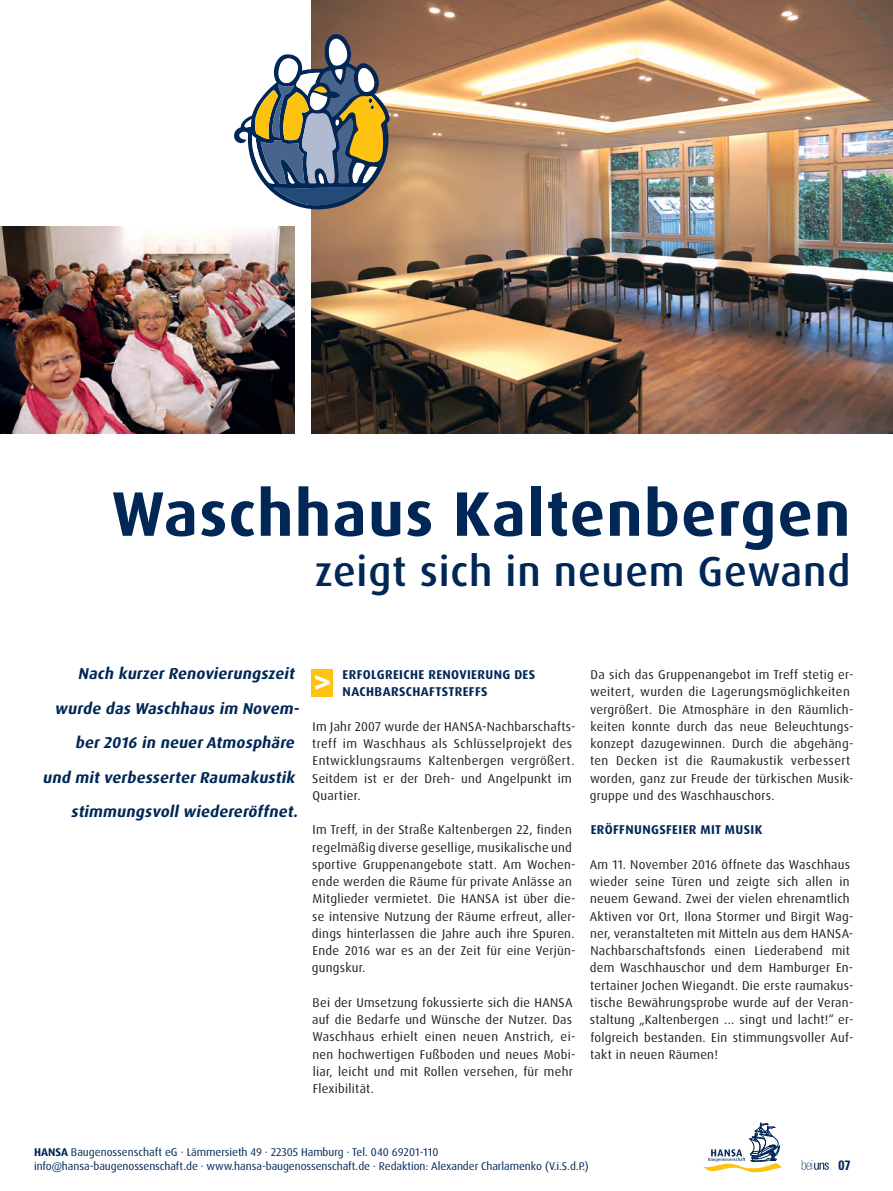
<style>
.page{position:relative;width:893px;height:1191px;background:#fff}
.page>*{position:absolute;margin:0;border:0;box-sizing:border-box;transform-origin:0 0}
.t1{font:700 63px "Dax Pro";letter-spacing:.02em;color:#002756}
.t2{font:500 42px "Dax Pro";letter-spacing:.02em;color:#002756}
.t3{font:italic 700 15.75px/34.5px "Dax Pro";color:#002756;text-align:right}
.t4{font:700 condensed 13.5px "Univers LT Std";color:#002756}
.t5{font:12.75px/17.2px "Dax Pro";letter-spacing:.02em;color:#231f20}
.t6{font:700 12.75px/17.2px "Dax Pro";letter-spacing:.03em;color:#002756}
.t7{font:11.25px/13.5px "Dax Pro";letter-spacing:-.005em;color:#002756}
.s1{font-weight:700}
</style>
<div class="page">
<svg style="left:802px;top:1159px;width:27px;height:10px"></svg>
<svg style="left:702px;top:1123px;width:80px;height:49px"></svg>
<div style="left:312px;top:668px;width:21px;height:28px;background:#fec210"></div>
<svg style="left:315px;top:675px;width:15px;height:15px"></svg>
<img style="left:312px;top:0;width:581px;height:433px">
<img style="left:0;top:226px;width:295px;height:207px">
<svg style="left:234px;top:34px;width:156px;height:175px"></svg>
<h1 class="t1" style="left:112px;top:473px;width:740px">Waschhaus Kaltenbergen</h1>
<h2 class="t2" style="left:315px;top:544px;width:537px">zeigt sich in neuem Gewand</h2>
<p class="t3" style="left:43px;top:656px;width:261px">Nach kurzerRenovierungszeit wurde das Waschhaus im Novem&shy;ber2016 in neuerAtmosphäre<br>und mitverbesserterRaumakustik stimmungsvollwiedereröffnet.</p>
<p class="t6" style="left:343px;top:666px;width:194px">ERFOLGREICHE RENOVIERUNG DES<br>NACHBARSCHAFTSTREFFS</p>
<p class="t5" style="left:312px;top:718px;width:265px">Im Jahr 2007 wurde der HANSA-Nachbarschafts&shy;treff im Waschhaus als Schlüsselprojekt des Entwicklungsraums Kaltenbergen vergrößert.<br>Seitdem ist er der Dreh- und Angelpunkt im Quartier.</p>
<p class="t5" style="left:312px;top:821px;width:265px">Im Treff, in der Straße Kaltenbergen 22, finden regelmäßig diverse gesellige, musikalische und sportive Gruppenangebote statt. Am Wochen&shy;ende werden die Räume für private Anlässe an Mitglieder vermietet. Die HANSA ist über die&shy;se intensive Nutzung der Räume erfreut, aller&shy;dings hinterlassen die Jahre auch ihre Spuren.<br>Ende 2016 war es an der Zeit für eine Verjün&shy;gungskur.</p>
<p class="t5" style="left:312px;top:994px;width:265px">Bei der Umsetzung fokussierte sich die HANSA auf die Bedarfe und Wünsche der Nutzer. Das Waschhaus erhielt einen neuen Anstrich, ei&shy;nen hochwertigen Fußboden und neues Mobi&shy;liar, leicht und mit Rollen versehen, für mehr Flexibilität.</p>
<p class="t5" style="left:590px;top:666px;width:265px">Da sich das Gruppenangebot im Treff stetig er&shy;weitert, wurden die Lagerungsmöglichkeiten vergrößert. Die Atmosphäre in den Räumlich&shy;keiten konnte durch das neue Beleuchtungs&shy;konzept dazugewinnen. Durch die abgehäng&shy;ten Decken ist die Raumakustik verbessert worden, ganz zur Freude der türkischen Musik&shy;gruppe und des Waschhauschors.</p>
<p class="t6" style="left:591px;top:821px;width:173px">ERÖFFNUNGSFEIER MIT MUSIK</p>
<p class="t5" style="left:590px;top:856px;width:265px">Am 11. November 2016 öffnete das Waschhaus wieder seine Türen und zeigte sich allen in neuem Gewand. Zwei der vielen ehrenamtlich Aktiven vor Ort, Ilona Stormer und Birgit Wag&shy;ner, veranstalteten mit Mitteln aus dem HANSA-Nachbarschaftsfonds einen Liederabend mit dem Waschhauschor und dem Hamburger En&shy;tertainer Jochen Wiegandt. Die erste raumakus&shy;tische Bewährungsprobe wurde auf der Veran&shy;staltung „Kaltenbergen ... singt und lacht!“ er&shy;folgreich bestanden. Ein stimmungsvoller Auf&shy;takt in neuen Räumen!</p>
<p class="t7" style="left:34px;top:1145px;width:556px"><span class="s1">HANSA</span> Baugenossenschaft eG · Lämmersieth 49 · 22305 Hamburg · Tel. 040 69201-110 info@hansa-baugenossenschaft.de · www.hansa-baugenossenschaft.de · Redaktion: Alexander Charlamenko (V.i.S.d.P.)</p>
<p class="t4" style="left:838px;top:1156px;width:13px">07</p>
</div>
